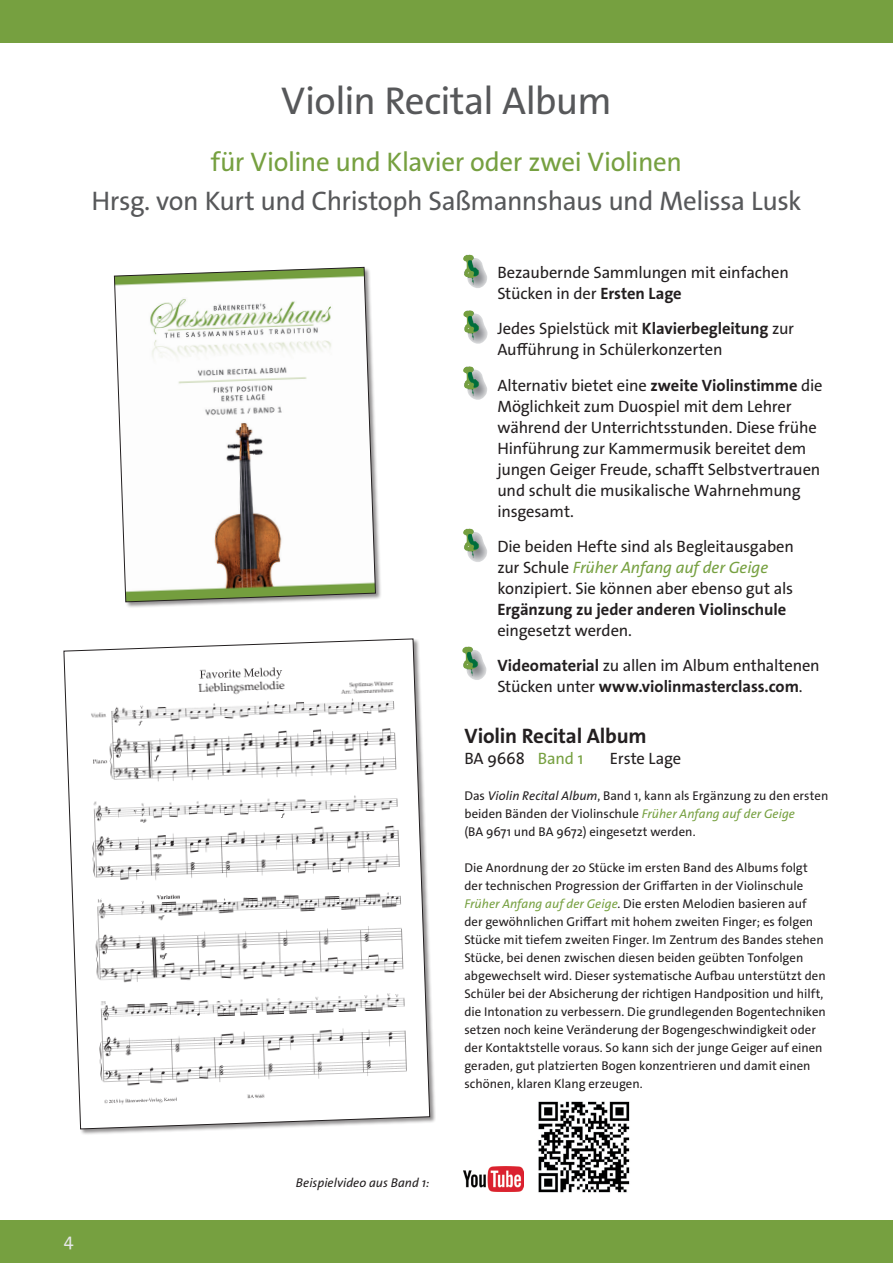
<style>
.page{position:relative;width:893px;height:1263px;background:#fff}
.page>*{position:absolute;margin:0;border:0;box-sizing:border-box;transform-origin:0 0}
.t1{font:39px "The Sans Os F";letter-spacing:-.02em;color:#57585a}
.t2{font:27px "The Sans Os F";letter-spacing:-.02em;color:#57585a}
.t3{font:27px "The Sans Os F";letter-spacing:-.015em;color:#76a040}
.t4{font:700 21px "The Sans Os F";letter-spacing:-.01em;color:#231f20}
.t5{font:18px "The Sans Os F";color:#e6e7e9}
.t6{font:16.5px/21px "The Sans Os F";letter-spacing:-.01em;color:#231f20}
.t7{font:700 16.5px "The Sans Os F";letter-spacing:-.005em;color:#231f20}
.t8{font:12.75px/18px "The Sans Os F";color:#231f20}
.t9{font:italic 12.75px "The Sans Os F";letter-spacing:.005em;color:#231f20}
.s1{font-weight:700}
.s2{font-style:italic;color:#76a040}
.s3{font-weight:400}
.s4{color:#76a040}
.s5{font-style:italic}
</style>
<div class="page">
<div style="left:0;top:0;width:893px;height:43px;background:#76a040"></div>
<div style="left:0;top:1220px;width:893px;height:43px;background:#76a040"></div>
<img style="left:463px;top:255px;width:24px;height:33px">
<img style="left:463px;top:310px;width:25px;height:34px">
<img style="left:463px;top:366px;width:24px;height:34px">
<img style="left:463px;top:529px;width:24px;height:33px">
<img style="left:462px;top:646px;width:25px;height:34px">
<div style="left:114px;top:267px;width:268px;height:341px;background:#231f20;opacity:.5"></div>
<svg style="left:114px;top:267px;width:262px;height:335px"></svg>
<img style="left:463px;top:1166px;width:61px;height:26px">
<div style="left:64px;top:639px;width:372px;height:496px;background:#231f20;opacity:.5"></div>
<svg style="left:64px;top:639px;width:366px;height:490px"></svg>
<img style="left:538px;top:1101px;width:92px;height:92px">
<h1 class="t1" style="left:281px;top:76px;width:332px">Violin Recital Album</h1>
<h2 class="t3" style="left:211px;top:144px;width:473px">für Violine und Klavier oder zwei Violinen</h2>
<h2 class="t2" style="left:91px;top:183px;width:712px">Hrsg. von Kurt und Christoph Saßmannshaus und Melissa Lusk</h2>
<p class="t6" style="left:497px;top:262px;width:293px">Bezaubernde Sammlungen mit einfachen<br>Stücken in der <span class="s1">Ersten Lage</span></p>
<p class="t6" style="left:497px;top:318px;width:298px">Jedes Spielstück mit <span class="s1">Klavierbegleitung</span> zur<br>Aufführung in Schülerkonzerten</p>
<p class="t6" style="left:497px;top:375px;width:327px">Alternativ bietet eine <span class="s1">zweite Violinstimme</span> die Möglichkeit zum Duospiel mit dem Lehrer während der Unterrichtsstunden. Diese frühe Hinführung zur Kammermusik bereitet dem jungen Geiger Freude, schafft Selbstvertrauen und schult die musikalische Wahrnehmung insgesamt.</p>
<p class="t6" style="left:497px;top:536px;width:298px">Die beiden Hefte sind als Begleitausgaben zur Schule <span class="s2">Früher Anfang auf der Geige </span>konzipiert. Sie können aber ebenso gut als</p>
<p class="t7" style="left:497px;top:599px;width:290px">Ergänzung zu jeder anderen Violinschule</p>
<p class="t6" style="left:497px;top:613px;width:324px;line-height:35.2px">eingesetzt werden.<br><span class="s1">Videomaterial</span> zu allen im Album enthaltenen</p>
<p class="t7" style="left:497px;top:676px;width:307px"><span class="s3">Stücken unter</span> www.violinmasterclass.com<span class="s3">.</span></p>
<h3 class="t4" style="left:464px;top:722px;width:184px">Violin Recital Album</h3>
<p class="t6" style="left:464px;top:748px;width:120px">BA 9668 <span class="s4">Band 1</span></p>
<p class="t6" style="left:610px;top:748px;width:73px">Erste Lage</p>
<p class="t8" style="left:464px;top:787px;width:365px">Das <span class="s5">Violin Recital Album</span>, Band 1, kann als Ergänzung zu den ersten beiden Bänden der Violinschule <span class="s2">Früher Anfang auf der Geige<br></span>(BA 9671 und BA 9672) eingesetzt werden.</p>
<p class="t8" style="left:464px;top:859px;width:363px">Die Anordnung der 20 Stücke im ersten Band des Albums folgt der technischen Progression der Griffarten in der Violinschule <span class="s2">Früher Anfang auf der Geige</span>. Die ersten Melodien basieren auf der gewöhnlichen Griffart mit hohem zweiten Finger; es folgen Stücke mit tiefem zweiten Finger. Im Zentrum des Bandes stehen Stücke, bei denen zwischen diesen beiden geübten Tonfolgen abgewechselt wird. Dieser systematische Aufbau unterstützt den Schüler bei der Absicherung der richtigen Handposition und hilft, die Intonation zu verbessern. Die grundlegenden Bogentechniken setzen noch keine Veränderung der Bogengeschwindigkeit oder der Kontaktstelle voraus. So kann sich der junge Geiger auf einen geraden, gut platzierten Bogen konzentrieren und damit einen schönen, klaren Klang erzeugen.</p>
<h3 class="t5" style="left:64px;top:1228px;width:11px">4</h3>
<p class="t9" style="left:296px;top:1175px;width:135px">Beispielvideo aus Band 1:</p>
</div>
